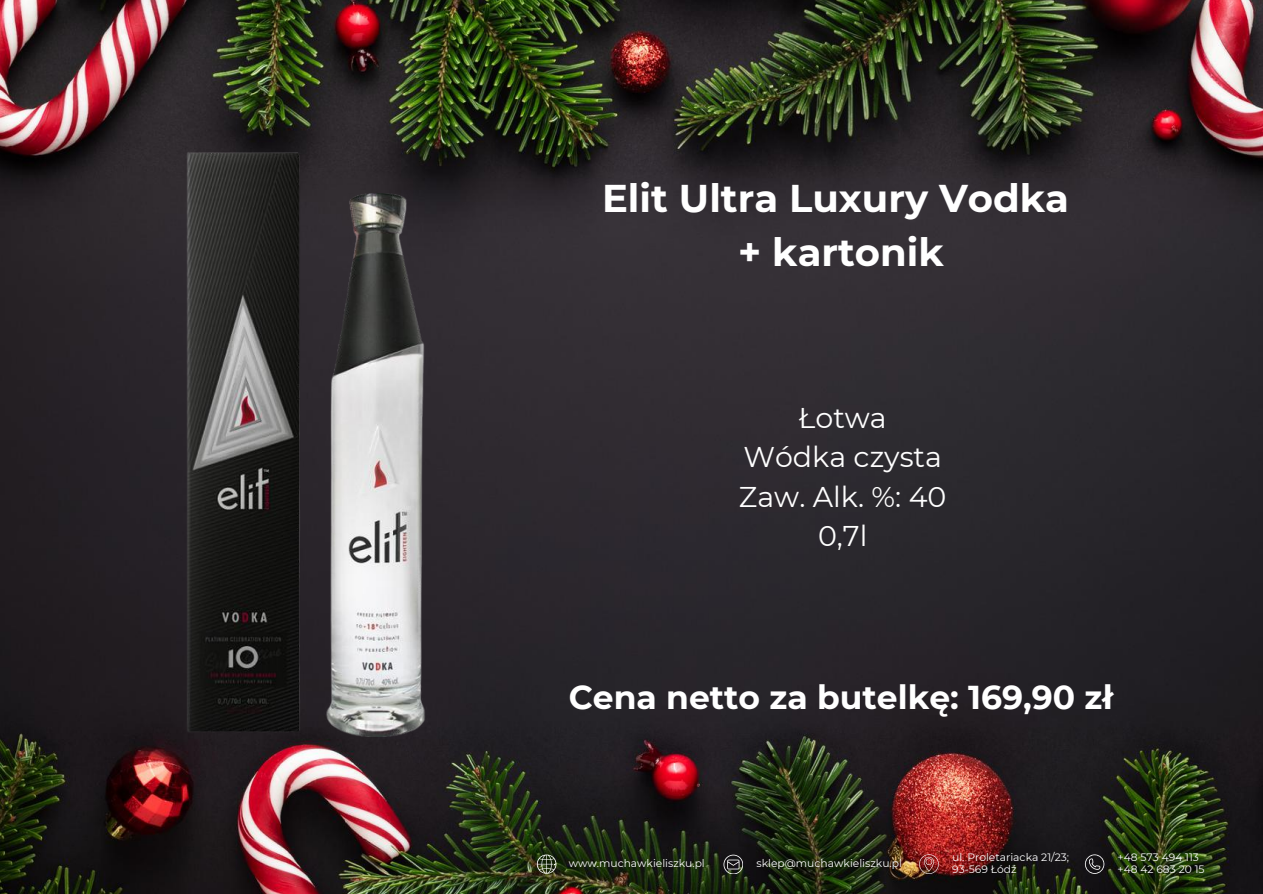
<style>
.page{position:relative;width:1263px;height:894px;background:#fff}
.page>*{position:absolute;margin:0;border:0;box-sizing:border-box;transform-origin:0 0}
.t1{font:700 38.55px/54px "Montserrat";color:#fff;text-align:center}
.t2{font:700 33px "Montserrat";color:#fff}
.t3{font:28.5px/39.3px "Montserrat";color:#fff;text-align:center}
.t4{font:10.65px/12.5px "Montserrat";color:#fff}
</style>
<div class="page">
<img style="left:0;top:0;width:1263px;height:893px">
<svg style="left:537px;top:854px;width:19px;height:19px"></svg>
<svg style="left:723px;top:854px;width:20px;height:19px"></svg>
<svg style="left:919px;top:854px;width:19px;height:19px"></svg>
<svg style="left:1085px;top:854px;width:19px;height:19px"></svg>
<img style="left:173px;top:124px;width:144px;height:631px">
<img style="left:310px;top:193px;width:142px;height:543px">
<h1 class="t1" style="left:602px;top:171px;width:468px">Elit Ultra Luxury Vodka + kartonik</h1>
<h3 class="t3" style="left:739px;top:397px;width:209px">Łotwa<br>Wódka czysta<br>Zaw. Alk. %: 40<br>0,7l</h3>
<h2 class="t2" style="left:569px;top:677px;width:546px">Cena netto za butelkę: 169,90 zł</h2>
<p class="t4" style="left:952px;top:850px;width:119px">ul. Proletariacka 21/23;<br>93-569 Łódź</p>
<p class="t4" style="left:569px;top:856px;width:138px">www.muchawkieliszku.pl</p>
<p class="t4" style="left:756px;top:856px;width:147px">sklep@muchawkieliszku.pl</p>
<p class="t4" style="left:1117px;top:850px;width:89px">+48 573 494 113 +48 42 683 20 15</p>
</div>
